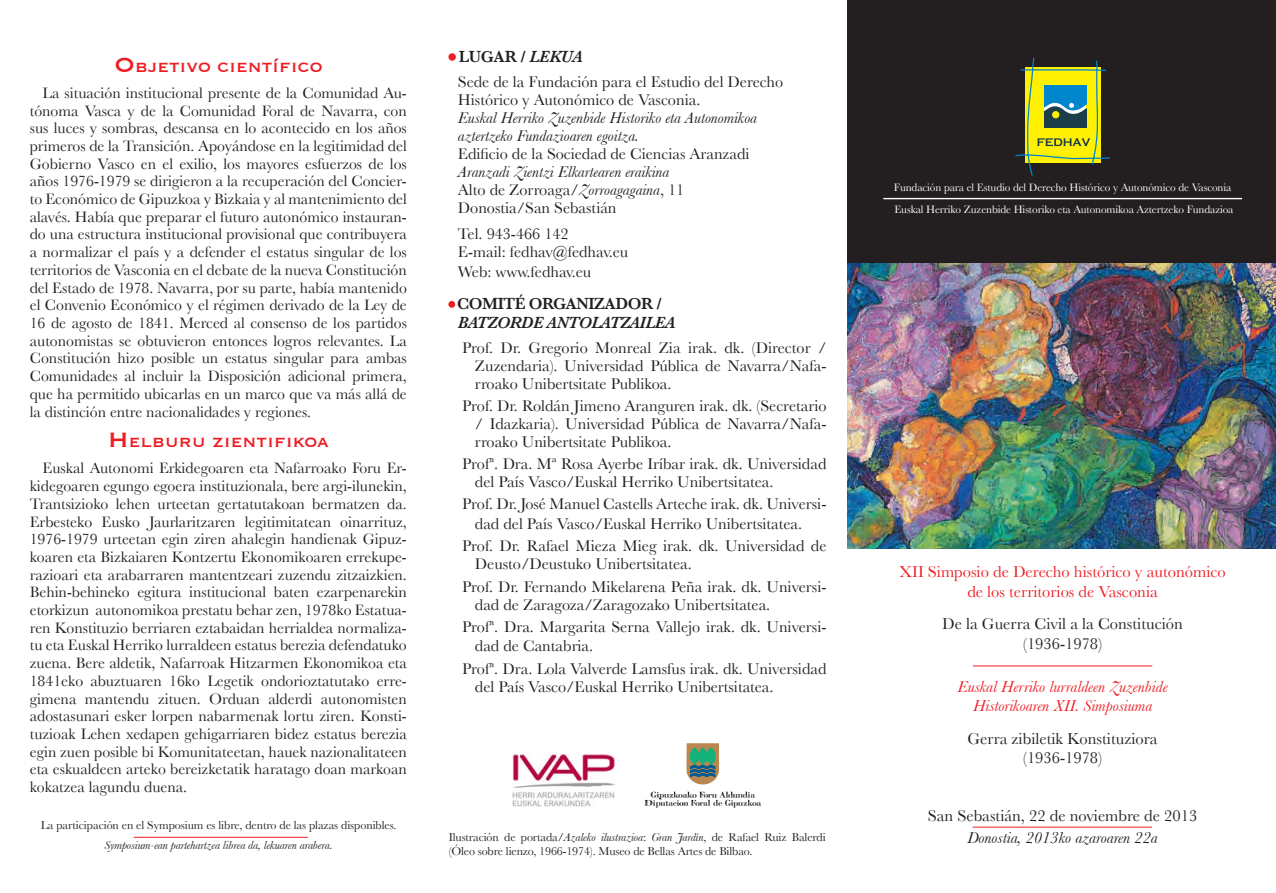
<style>
.page{position:relative;width:1276px;height:893px;background:#fff}
.page>*{position:absolute;margin:0;border:0;box-sizing:border-box;transform-origin:0 0}
.t1{font:21px "Copperplate";color:#ee1d23}
.t2{font:16.5px/19.5px "Baskerville";color:#231f20;text-align:center}
.t3{font:16.5px/19.5px "Baskerville";color:#ee1d23;text-align:center}
.t4{font:italic 16.5px/19.5px "Baskerville";color:#ee1d23;text-align:center}
.t5{font:italic 600 16.5px/19.5px "Baskerville";letter-spacing:-.025em;color:#231f20}
.t6{font:italic 16.5px "Baskerville";color:#231f20}
.t7{font:600 16.5px "Baskerville";letter-spacing:-.01em;color:#231f20}
.t8{font:16.2px/18px "Baskerville";color:#231f20}
.t9{font:italic 16.2px/18px "Baskerville";color:#231f20}
.t10{font:15.75px/17.7px "Baskerville";color:#231f20;text-align:justify}
.t11{font:12px/14.4px "Baskerville";letter-spacing:-.01em;color:#231f20}
.t12{font:italic 12px "Baskerville";letter-spacing:-.005em;color:#231f20}
.t13{font:11.25px "Baskerville";letter-spacing:-.01em;color:#fff}
.s1{font-size:27px}
.s2{color:#ee1d23}
.s3{font-style:italic}
.s4{font-style:normal}
.s5{font-style:normal;font-size:14.25px;color:#ee1d23}
</style>
<div class="page">
<svg style="left:448px;top:53px;width:8px;height:8px"></svg>
<svg style="left:448px;top:301px;width:8px;height:7px"></svg>
<div style="left:848px;top:0;width:428px;height:265px;background:#231f20"></div>
<hr style="left:973px;top:665px;width:179px;height:1px;background:#ee1d23">
<hr style="left:972px;top:827px;width:180px;height:1px;background:#ee1d23">
<svg style="left:1015px;top:57px;width:95px;height:119px"></svg>
<div style="left:1052px;top:111px;width:7px;height:7px;background:#fff101;border-radius:50%"></div>
<hr style="left:883px;top:198px;width:359px;height:1px;background:#fff">
<hr style="left:134px;top:837px;width:174px;height:1px;background:#ee1d23">
<svg style="left:687px;top:744px;width:32px;height:40px"></svg>
<svg style="left:644px;top:792px;width:117px;height:16px"></svg>
<img style="left:513px;top:753px;width:103px;height:53px">
<img style="left:848px;top:264px;width:428px;height:285px">
<h1 class="t1" style="left:114px;top:52px;width:210px"><span class="s1">O</span>bjetivo científico</h1>
<p class="t10" style="left:30px;top:84px;width:379px;text-indent:13px">La situación institucional presente de la Comunidad Au&shy;tónoma Vasca y de la Comunidad Foral de Navarra, con sus luces y sombras, descansa en lo acontecido en los años primeros de la Transición. Apoyándose en la legitimidad del Gobierno Vasco en el exilio, los mayores esfuerzos de los años 1976-1979 se dirigieron a la recuperación del Concier&shy;to Económico de Gipuzkoa y Bizkaia y al mantenimiento del alavés. Había que preparar el futuro autonómico instauran&shy;do una estructura institucional provisional que contribuyera a normalizar el país y a defender el estatus singular de los territorios de Vasconia en el debate de la nueva Constitución del Estado de 1978. Navarra, por su parte, había mantenido el Convenio Económico y el régimen derivado de la Ley de 16 de agosto de 1841. Merced al consenso de los partidos autonomistas se obtuvieron entonces logros relevantes. La Constitución hizo posible un estatus singular para ambas Comunidades al incluir la Disposición adicional primera, que ha permitido ubicarlas en un marco que va más allá de la distinción entre nacionalidades y regiones.</p>
<h1 class="t1" style="left:108px;top:428px;width:223px"><span class="s1">H</span>elburu zientifikoa</h1>
<p class="t10" style="left:30px;top:459px;width:379px;text-indent:13px">Euskal Autonomi Erkidegoaren eta Nafarroako Foru Er&shy;kidegoaren egungo egoera instituzionala, bere argi-ilunekin, Trantsizioko lehen urteetan gertatutakoan bermatzen da.<br>Erbesteko Eusko Jaurlaritzaren legitimitatean oinarrituz, 1976-1979 urteetan egin ziren ahalegin handienak Gipuz&shy;koaren eta Bizkaiaren Kontzertu Ekonomikoaren errekupe&shy;razioari eta arabarraren mantentzeari zuzendu zitzaizkien.<br>Behin-behineko egitura institucional baten ezarpenarekin etorkizun autonomikoa prestatu behar zen, 1978ko Estatua&shy;ren Konstituzio berriaren eztabaidan herrialdea normaliza&shy;tu eta Euskal Herriko lurraldeen estatus berezia defendatuko zuena. Bere aldetik, Nafarroak Hitzarmen Ekonomikoa eta 1841eko abuztuaren 16ko Legetik ondorioztatutako erre&shy;gimena mantendu zituen. Orduan alderdi autonomisten adostasunari esker lorpen nabarmenak lortu ziren. Konsti&shy;tuzioak Lehen xedapen gehigarriaren bidez estatus berezia egin zuen posible bi Komunitateetan, hauek nazionalitateen eta eskualdeen arteko bereizketatik haratago doan markoan kokatzea lagundu duena.</p>
<p class="t7" style="left:449px;top:47px;width:135px"><span class="s2">•</span> LUGAR / <span class="s3">LEKUA</span></p>
<p class="t8" style="left:458px;top:72px;width:327px">Sede de la Fundación para el Estudio del Derecho<br>Histórico y Autonómico de Vasconia.</p>
<p class="t9" style="left:458px;top:108px;width:300px">Euskal Herriko Zuzenbide Historiko eta Autonomikoa aztertzeko Fundazioaren egoitza.</p>
<p class="t8" style="left:458px;top:144px;width:293px">Edificio de la Sociedad de Ciencias Aranzadi</p>
<p class="t9" style="left:458px;top:162px;width:228px">Aranzadi Zientzi Elkartearen eraikina<br><span class="s4">Alto de Zorroaga/</span>Zorroagagaina<span class="s4">, 11<br>Donostia/San Sebastián</span></p>
<p class="t8" style="left:458px;top:225px;width:172px">Tel. 943-466 142<br>E-mail: fedhav@fedhav.eu</p>
<p class="t8" style="left:458px;top:262px;width:135px">Web: www.fedhav.eu</p>
<p class="t5" style="left:458px;top:294px;width:219px;text-indent:-9px"><span class="s5">•</span> <span class="s4">COMITÉ ORGANIZADOR /<br></span>BATZORDE ANTOLATZAILEA</p>
<p class="t8" style="left:475px;top:338px;width:353px;text-align:justify;text-indent:-13px">Prof. Dr. Gregorio Monreal Zia irak. dk. (Director / Zuzendaria). Universidad Pública de Navarra/Nafa&shy;rroako Unibertsitate Publikoa.</p>
<p class="t8" style="left:475px;top:397px;width:353px;text-align:justify;text-indent:-13px">Prof. Dr. Roldán Jimeno Aranguren irak. dk. (Secretario / Idazkaria). Universidad Pública de Navarra/Nafa&shy;rroako Unibertsitate Publikoa.</p>
<p class="t8" style="left:475px;top:455px;width:353px;text-indent:-13px">Profª. Dra. Mª Rosa Ayerbe Iríbar irak. dk. Universidad del País Vasco/Euskal Herriko Unibertsitatea.</p>
<p class="t8" style="left:475px;top:494px;width:353px;line-height:19.5px;text-indent:-13px">Prof. Dr. José Manuel Castells Arteche irak. dk. Universi&shy;dad del País Vasco/Euskal Herriko Unibertsitatea.</p>
<p class="t8" style="left:475px;top:537px;width:353px;text-indent:-13px">Prof. Dr. Rafael Mieza Mieg irak. dk. Universidad de<br>Deusto/Deustuko Unibertsitatea.</p>
<p class="t8" style="left:475px;top:577px;width:353px;text-indent:-13px">Prof. Dr. Fernando Mikelarena Peña irak. dk. Universi&shy;dad de Zaragoza/Zaragozako Unibertsitatea.</p>
<p class="t8" style="left:475px;top:617px;width:353px;line-height:19.5px;text-indent:-13px">Profª. Dra. Margarita Serna Vallejo irak. dk. Universi&shy;dad de Cantabria.</p>
<p class="t8" style="left:475px;top:659px;width:353px;text-indent:-13px">Profª. Dra. Lola Valverde Lamsfus irak. dk. Universidad del País Vasco/Euskal Herriko Unibertsitatea.</p>
<p class="t11" style="left:41px;top:818px;width:357px">La participación en el Symposium es libre, dentro de las plazas disponibles.</p>
<p class="t12" style="left:105px;top:838px;width:229px">Symposium-ean partehartzea librea da, lekuaren arabera.</p>
<p class="t11" style="left:449px;top:830px;width:378px">Ilustración de portada/<span class="s3">Azaleko ilustrazioa</span>: <span class="s3">Gran Jardín</span>, de Rafael Ruiz Balerdi (Óleo sobre lienzo, 1966-1974). Museo de Bellas Artes de Bilbao.</p>
<p class="t13" style="left:894px;top:181px;width:339px">Fundación para el Estudio del Derecho Histórico y Autonómico de Vasconia</p>
<p class="t13" style="left:894px;top:203px;width:341px">Euskal Herriko Zuzenbide Historiko eta Autonomikoa Aztertzeko Fundazioa</p>
<p class="t3" style="left:899px;top:562px;width:328px">XII Simposio de Derecho histórico y autonómico de los territorios de Vasconia</p>
<p class="t2" style="left:942px;top:614px;width:242px">De la Guerra Civil a la Constitución (1936-1978)</p>
<p class="t4" style="left:957px;top:677px;width:212px">Euskal Herriko lurraldeen Zuzenbide<br>Historikoaren XII. Simposiuma</p>
<p class="t2" style="left:967px;top:728px;width:192px">Gerra zibiletik Konstituziora (1936-1978)</p>
<p class="t2" style="left:928px;top:806px;width:271px">San Sebastián, 22 de noviembre de 2013</p>
<p class="t6" style="left:967px;top:827px;width:192px">Donostia, 2013ko azaroaren 22a</p>
</div>
